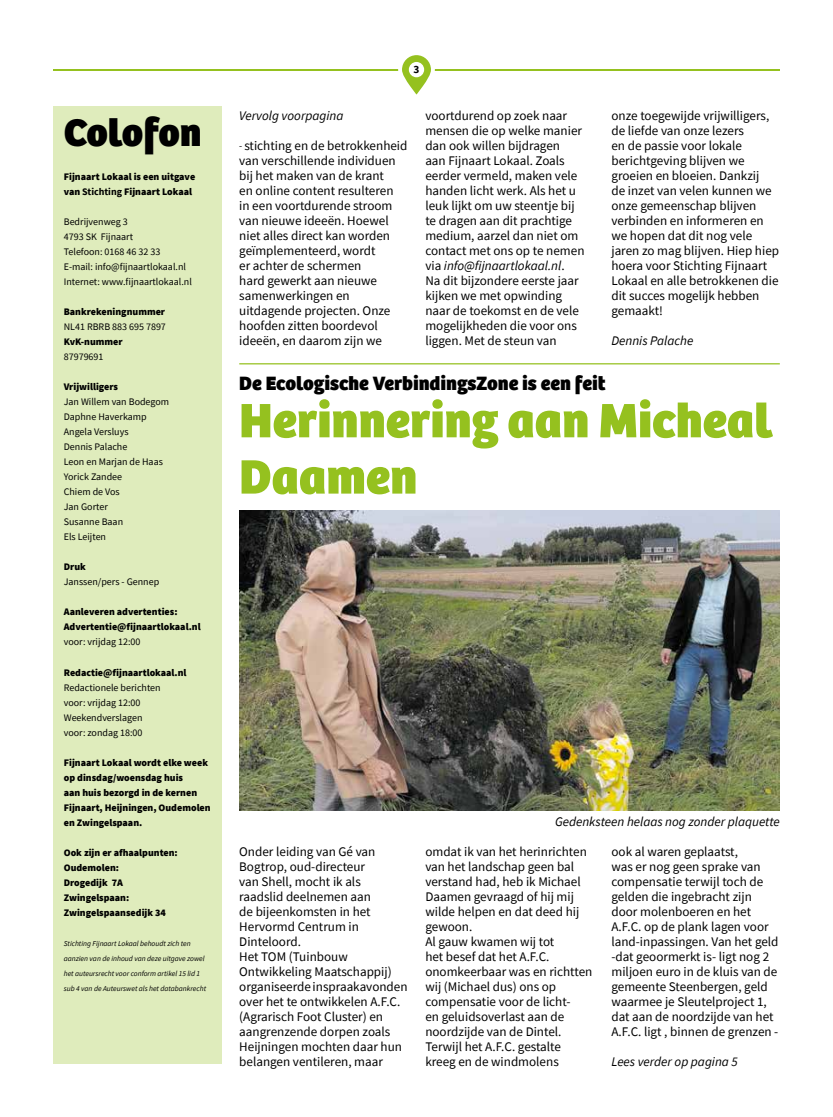
<style>
.page{position:relative;width:833px;height:1117px;background:#fff}
.page>*{position:absolute;margin:0;border:0;box-sizing:border-box;transform-origin:0 0}
.t1{font:800 50px/56.2px "Bree";color:#95c11f}
.t2{font:800 40px "Bree";color:#000}
.t3{font:800 20px "Bree";color:#000}
.t4{font:13.12px/15px "Source Sans Pro";color:#000}
.t5{font:italic 13.12px "Source Sans Pro";color:#000}
.t6{font:700 11.25px "Source Sans Pro";color:#000}
.t7{font:900 10px/15px "Source Sans Pro";color:#000}
.t8{font:10px/15px "Source Sans Pro";color:#000}
.t9{font:italic 7.5px/15px "Source Sans Pro";color:#000}
.s1{font-weight:700}
.s2{font-size:10px}
.s3{font-style:italic}
</style>
<div class="page">
<hr style="left:53px;top:69px;width:727px;height:2px;background:#95c11f">
<svg style="left:398px;top:55px;width:37px;height:40px"></svg>
<div style="left:409px;top:62px;width:15px;height:15px;background:#fff;border-radius:50%"></div>
<div style="left:53px;top:106px;width:168px;height:957px;background:#dfecbc"></div>
<hr style="left:239px;top:363px;width:541px;height:1px;background:#95c11f">
<img style="left:239px;top:510px;width:541px;height:300px">
<h2 class="t2" style="left:64px;top:108px;width:139px">Colofon</h2>
<p class="t7" style="left:64px;top:169px;width:133px">Fijnaart Lokaal is een uitgave van <span class="s1">Stichting</span> Fijnaart Lokaal</p>
<p class="t8" style="left:64px;top:214px;width:130px">Bedrijvenweg 3<br>4793 SK Fijnaart<br>Telefoon: 0168 46 32 33<br>E-mail: info@fijnaartlokaal.nl<br>Internet: www.fijnaartlokaal.nl</p>
<p class="t7" style="left:64px;top:304px;width:103px">Bankrekeningnummer</p>
<p class="t8" style="left:64px;top:319px;width:104px">NL41 RBRB 883 695 7897</p>
<p class="t7" style="left:64px;top:334px;width:60px">KvK-nummer</p>
<p class="t8" style="left:64px;top:349px;width:41px">87979691</p>
<p class="t7" style="left:64px;top:379px;width:56px">Vrijwilligers</p>
<p class="t8" style="left:64px;top:394px;width:107px">Jan Willem van Bodegom<br>Daphne Haverkamp<br>Angela Versluys<br>Dennis Palache<br>Leon en Marjan de Haas<br>Yorick Zandee<br>Chiem de Vos<br>Jan Gorter<br>Susanne Baan<br>Els Leijten</p>
<p class="t7" style="left:64px;top:559px;width:24px">Druk</p>
<p class="t8" style="left:64px;top:574px;width:97px">Janssen/pers - Gennep</p>
<p class="t7" style="left:64px;top:604px;width:138px">Aanleveren advertenties:<br>Advertentie@fijnaartlokaal.nl</p>
<p class="t8" style="left:64px;top:634px;width:78px">voor: vrijdag 12:00</p>
<p class="t7" style="left:64px;top:664px;width:124px">Redactie@fijnaartlokaal.nl</p>
<p class="t8" style="left:64px;top:679px;width:98px">Redactionele berichten voor: vrijdag 12:00<br>Weekendverslagen voor: zondag 18:00</p>
<p class="t7" style="left:64px;top:754px;width:148px">Fijnaart Lokaal wordt elke week op dinsdag/woensdag huis<br>aan huis bezorgd in de kernen<br>Fijnaart, Heijningen, Oudemolen en Zwingelspaan.</p>
<p class="t7" style="left:64px;top:844px;width:115px">Ook zijn er afhaalpunten:<br>Oudemolen:<br>Drogedijk 7A<br>Zwingelspaan:<br>Zwingelspaansedijk 34</p>
<p class="t9" style="left:64px;top:935px;width:144px">Stichting Fijnaart Lokaal behoudt zich ten aanzien van de inhoud van deze uitgave zowel het auteursrecht voor conform artikel 15 lid 1 sub 4 van de Auteurswet als het databankrecht</p>
<p class="t6" style="left:413px;top:62px;width:7px">3</p>
<p class="t5" style="left:239px;top:107px;width:106px">Vervolg voorpagina</p>
<p class="t4" style="left:239px;top:138px;width:170px"><span class="s2">-</span> stichting en de betrokkenheid van verschillende individuen bij het maken van de krant<br>en online content resulteren<br>in een voortdurende stroom van nieuwe ideeën. Hoewel niet alles direct kan worden geïmplementeerd, wordt<br>er achter de schermen<br>hard gewerkt aan nieuwe samenwerkingen en uitdagende projecten. Onze hoofden zitten boordevol ideeën, en daarom zijn we</p>
<p class="t4" style="left:425px;top:108px;width:161px">voortdurend op zoek naar mensen die op welke manier dan ook willen bijdragen<br>aan Fijnaart Lokaal. Zoals eerder vermeld, maken vele handen licht werk. Als het u leuk lijkt om uw steentje bij te dragen aan dit prachtige medium, aarzel dan niet om contact met ons op te nemen via <span class="s3">info@fijnaartlokaal.nl</span>.<br>Na dit bijzondere eerste jaar kijken we met opwinding naar de toekomst en de vele mogelijkheden die voor ons liggen. Met de steun van</p>
<p class="t4" style="left:611px;top:108px;width:169px">onze toegewijde vrijwilligers, de liefde van onze lezers<br>en de passie voor lokale berichtgeving blijven we groeien en bloeien. Dankzij<br>de inzet van velen kunnen we onze gemeenschap blijven verbinden en informeren en we hopen dat dit nog vele jaren zo mag blijven. Hiep hiep hoera voor Stichting Fijnaart<br>Lokaal en alle betrokkenen die dit succes mogelijk hebben gemaakt!</p>
<p class="t5" style="left:611px;top:332px;width:83px">Dennis Palache</p>
<h3 class="t3" style="left:239px;top:371px;width:368px">De Ecologische VerbindingsZone is een feit</h3>
<h1 class="t1" style="left:239px;top:393px;width:534px">Herinnering aan Micheal<br>Daamen</h1>
<p class="t5" style="left:555px;top:812px;width:226px">Gedenksteen helaas nog zonder plaquette</p>
<p class="t4" style="left:239px;top:843px;width:170px">Onder leiding van Gé van<br>Bogtrop, oud-directeur<br>van Shell, mocht ik als raadslid deelnemen aan<br>de bijeenkomsten in het<br>Hervormd Centrum in<br>Dinteloord.<br>Het TOM (Tuinbouw<br>Ontwikkeling Maatschappij) organiseerde inspraakavonden over het te ontwikkelen A.F.C. (Agrarisch Foot Cluster) en aangrenzende dorpen zoals<br>Heijningen mochten daar hun belangen ventileren, maar</p>
<p class="t4" style="left:425px;top:843px;width:168px">omdat ik van het herinrichten van het landschap geen bal verstand had, heb ik Michael<br>Daamen gevraagd of hij mij wilde helpen en dat deed hij gewoon.<br>Al gauw kwamen wij tot<br>het besef dat het A.F.C. onomkeerbaar was en richtten wij (Michael dus) ons op compensatie voor de licht-<br>en geluidsoverlast aan de noordzijde van de Dintel.<br>Terwijl het A.F.C. gestalte kreeg en de windmolens</p>
<p class="t4" style="left:611px;top:843px;width:169px">ook al waren geplaatst,<br>was er nog geen sprake van compensatie terwijl toch de gelden die ingebracht zijn door molenboeren en het<br>A.F.C. op de plank lagen voor land-inpassingen. Van het geld -dat geoormerkt is- ligt nog 2 miljoen euro in de kluis van de gemeente Steenbergen, geld waarmee je Sleutelproject 1, dat aan de noordzijde van het<br>A.F.C. ligt , binnen de grenzen -</p>
<p class="t5" style="left:611px;top:1052px;width:128px">Lees verder op pagina 5</p>
</div>
